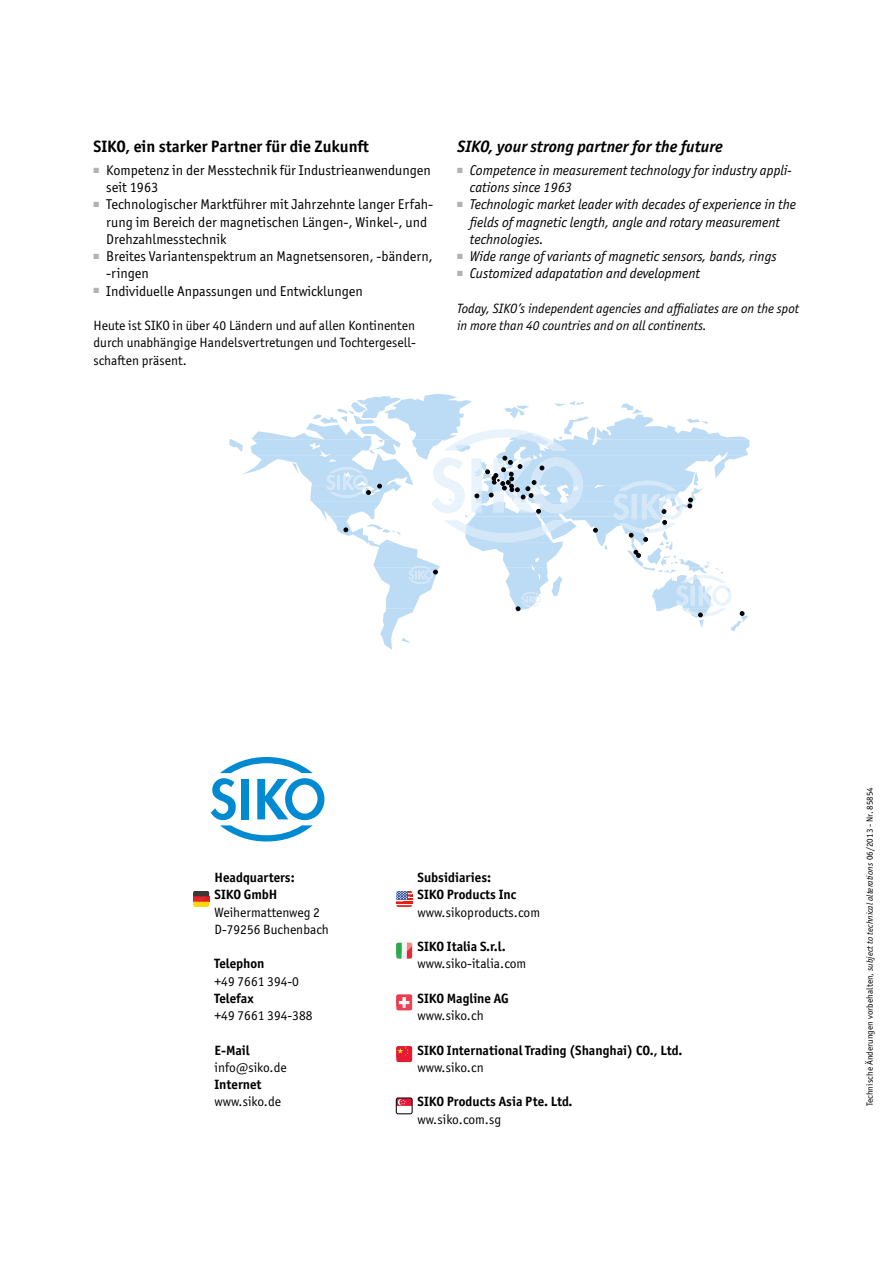
<style>
.page{position:relative;width:893px;height:1263px;background:#fff}
.page>*{position:absolute;margin:0;border:0;box-sizing:border-box;transform-origin:0 0}
.t1{font:700 16.5px "Officina Sans ITC Pro";color:#000}
.t2{font:italic 700 16.5px "Officina Sans ITC Pro";color:#000}
.t3{font:14.25px/17.2px "Officina Sans ITC Pro";color:#000}
.t4{font:italic 14.25px/17.2px "Officina Sans ITC Pro";color:#000}
.t5{font:13.5px/17.2px "Officina Sans ITC Pro";color:#000;text-align:justify}
.t6{font:700 13.5px/17.2px "Officina Sans ITC Pro";color:#000}
.t7{font:italic 13.5px/17.2px "Officina Sans ITC Pro";color:#000}
.t8{font:9px "Officina Sans ITC Pro";letter-spacing:.005em;color:#000}
.s1{font-style:italic}
</style>
<div class="page">
<svg style="left:229px;top:394px;width:520px;height:256px"></svg>
<svg style="left:211px;top:757px;width:113px;height:84px"></svg>
<svg style="left:193px;top:891px;width:16px;height:16px"></svg>
<svg style="left:396px;top:891px;width:16px;height:16px"></svg>
<svg style="left:396px;top:943px;width:16px;height:16px"></svg>
<svg style="left:396px;top:994px;width:16px;height:16px"></svg>
<svg style="left:396px;top:1046px;width:16px;height:16px"></svg>
<svg style="left:396px;top:1100px;width:16px;height:14px"></svg>
<div style="left:396px;top:1098px;width:16px;height:16px;border:1px solid #000;border-radius:2px"></div>
<p class="t1" style="left:94px;top:136px;width:277px">SIKO, ein starker Partner für die Zukunft</p>
<p class="t3" style="left:106px;top:161px;width:326px;text-indent:-13px"><sup>■</sup> Kompetenz in der Messtechnik für Industrieanwendungen seit 1963</p>
<p class="t3" style="left:106px;top:196px;width:328px;text-indent:-13px"><sup>■</sup> Technologischer Marktführer mit Jahrzehnte langer Erfah&shy;rung im Bereich der magnetischen Längen-, Winkel-, und<br>Drehzahlmesstechnik</p>
<p class="t3" style="left:106px;top:248px;width:328px;text-indent:-13px"><sup>■</sup> Breites Variantenspektrum an Magnetsensoren, -bändern, -ringen</p>
<p class="t3" style="left:94px;top:282px;width:271px"><sup>■</sup> Individuelle Anpassungen und Entwicklungen</p>
<p class="t5" style="left:94px;top:317px;width:324px">Heute ist SIKO in über 40 Ländern und auf allen Kontinenten durch unabhängige Handelsvertretungen und Tochtergesell&shy;schaften präsent.</p>
<p class="t2" style="left:457px;top:137px;width:267px">SIKO, your strong partner for the future</p>
<p class="t4" style="left:470px;top:161px;width:323px;text-indent:-13px"><sup>■</sup> Competence in measurement technology for industry appli&shy;cations since 1963</p>
<p class="t4" style="left:470px;top:196px;width:328px;text-indent:-13px"><sup>■</sup> Technologic market leader with decades of experience in the fields of magnetic length, angle and rotary measurement technologies.</p>
<p class="t4" style="left:457px;top:248px;width:321px"><sup>■</sup> Wide range of variants of magnetic sensors, bands, rings</p>
<p class="t4" style="left:457px;top:265px;width:244px"><sup>■</sup> Customized adapatation and development</p>
<p class="t7" style="left:457px;top:300px;width:343px">Today, SIKO’s independent agencies and affialiates are on the spot in more than 40 countries and on all continents.</p>
<p class="t6" style="left:214px;top:869px;width:82px">Headquarters:<br>SIKO GmbH</p>
<p class="t5" style="left:214px;top:903px;width:116px">Weihermattenweg 2<br>D-79256 Buchenbach</p>
<p class="t6" style="left:214px;top:955px;width:51px">Telephon</p>
<p class="t5" style="left:214px;top:972px;width:86px">+49 7661 394-0</p>
<p class="t6" style="left:214px;top:989px;width:41px">Telefax</p>
<p class="t5" style="left:214px;top:1007px;width:100px">+49 7661 394-388</p>
<p class="t6" style="left:214px;top:1041px;width:37px">E-Mail</p>
<p class="t5" style="left:214px;top:1058px;width:74px">info@siko.de</p>
<p class="t6" style="left:214px;top:1076px;width:49px">Internet</p>
<p class="t5" style="left:214px;top:1093px;width:68px">www.siko.de</p>
<p class="t6" style="left:418px;top:869px;width:100px">Subsidiaries:<br>SIKO Products Inc</p>
<p class="t5" style="left:418px;top:903px;width:124px">www.sikoproducts.com</p>
<p class="t6" style="left:418px;top:938px;width:90px">SIKO Italia S.r.l.</p>
<p class="t5" style="left:418px;top:955px;width:110px">www.siko-italia.com</p>
<p class="t6" style="left:418px;top:989px;width:93px">SIKO Magline AG</p>
<p class="t5" style="left:418px;top:1007px;width:68px">www.siko.ch</p>
<p class="t6" style="left:418px;top:1041px;width:266px">SIKO International Trading (Shanghai) CO., Ltd.</p>
<p class="t5" style="left:418px;top:1058px;width:68px">www.siko.cn</p>
<p class="t6" style="left:418px;top:1093px;width:157px">SIKO Products Asia Pte. Ltd.</p>
<p class="t5" style="left:418px;top:1110px;width:85px">ww.siko.com.sg</p>
<p class="t8" style="left:864px;top:1106px;width:321px;rotate:-90deg">Technische Änderungen vorbehalten, <span class="s1">subject to technical alterations</span> 06/2013 - Nr. 85854</p>
</div>
